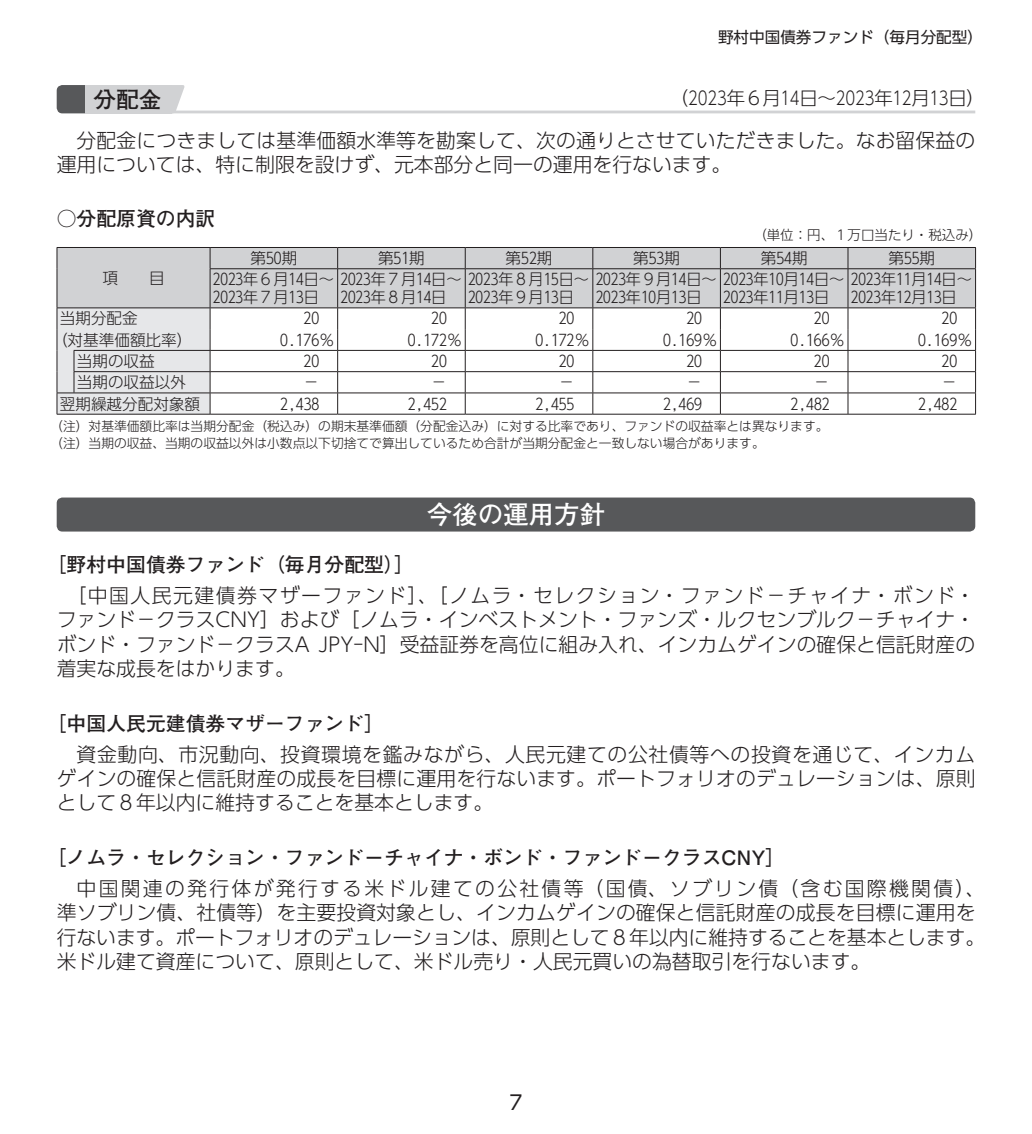
<style>
.page{position:relative;width:1032px;height:1134px;background:#fff}
.page>*{position:absolute;margin:0;border:0;box-sizing:border-box;transform-origin:0 0}
.t1{font:700 25.6px "Futo Go B101 Pro";color:#fff}
.t2{font:700 22.6px "Futo Go B101 Pro";color:#231f20}
.t3{font:300 19.8px/24.4px "UD Shin Go Pro";color:#231f20;text-align:justify}
.t4{font:700 19.8px "Futo Go B101 Pro";color:#231f20}
.t5{font:19.8px "UD Shin Go Pro";color:#231f20}
.t6{font:300 18.4px "UD Shin Go Pro";letter-spacing:-.015em;color:#231f20}
.t7{font:300 15.6px/21.2px "UD Shin Go Pro";color:#231f20}
.t8{font:15.6px "UD Shin Go Pro";color:#231f20}
.t9{font:300 13.4px "UD Shin Go Pro";color:#231f20}
.t10{font:300 12.8px/16.4px "UD Shin Go Pro";color:#231f20}
</style>
<div class="page">
<div style="left:58px;top:248px;width:917px;height:60px;background:#d1d2d4"></div>
<svg style="left:57px;top:247px;width:17px;height:22px"></svg>
<hr style="left:74px;top:247px;width:136px;height:1px;background:#231f20">
<hr style="left:57px;top:269px;width:1px;height:39px;background:#231f20">
<hr style="left:210px;top:247px;width:128px;height:1px;background:#231f20">
<svg style="left:210px;top:248px;width:1px;height:20px"></svg>
<hr style="left:338px;top:247px;width:127px;height:1px;background:#231f20">
<svg style="left:337px;top:248px;width:1px;height:20px"></svg>
<hr style="left:465px;top:247px;width:128px;height:1px;background:#231f20">
<svg style="left:465px;top:248px;width:1px;height:20px"></svg>
<hr style="left:593px;top:247px;width:127px;height:1px;background:#231f20">
<svg style="left:592px;top:248px;width:1px;height:20px"></svg>
<hr style="left:720px;top:247px;width:128px;height:1px;background:#231f20">
<svg style="left:720px;top:248px;width:1px;height:20px"></svg>
<hr style="left:848px;top:247px;width:128px;height:1px;background:#231f20">
<svg style="left:848px;top:248px;width:1px;height:20px"></svg>
<svg style="left:975px;top:248px;width:1px;height:20px"></svg>
<hr style="left:210px;top:268px;width:128px;height:1px;background:#231f20">
<hr style="left:210px;top:269px;width:1px;height:39px;background:#231f20">
<hr style="left:338px;top:268px;width:127px;height:1px;background:#231f20">
<hr style="left:337px;top:269px;width:1px;height:39px;background:#231f20">
<hr style="left:465px;top:268px;width:128px;height:1px;background:#231f20">
<hr style="left:465px;top:269px;width:1px;height:39px;background:#231f20">
<hr style="left:593px;top:268px;width:127px;height:1px;background:#231f20">
<hr style="left:592px;top:269px;width:1px;height:39px;background:#231f20">
<hr style="left:720px;top:268px;width:128px;height:1px;background:#231f20">
<hr style="left:720px;top:269px;width:1px;height:39px;background:#231f20">
<hr style="left:848px;top:268px;width:128px;height:1px;background:#231f20">
<hr style="left:848px;top:269px;width:1px;height:39px;background:#231f20">
<hr style="left:975px;top:269px;width:1px;height:39px;background:#231f20">
<hr style="left:210px;top:308px;width:128px;height:1px;background:#231f20">
<hr style="left:338px;top:308px;width:127px;height:1px;background:#231f20">
<hr style="left:465px;top:308px;width:128px;height:1px;background:#231f20">
<hr style="left:593px;top:308px;width:127px;height:1px;background:#231f20">
<hr style="left:720px;top:308px;width:128px;height:1px;background:#231f20">
<hr style="left:848px;top:308px;width:128px;height:1px;background:#231f20">
<hr style="left:210px;top:350px;width:128px;height:1px;background:#231f20">
<hr style="left:338px;top:350px;width:127px;height:1px;background:#231f20">
<hr style="left:465px;top:350px;width:128px;height:1px;background:#231f20">
<hr style="left:593px;top:350px;width:127px;height:1px;background:#231f20">
<hr style="left:720px;top:350px;width:128px;height:1px;background:#231f20">
<hr style="left:848px;top:350px;width:128px;height:1px;background:#231f20">
<hr style="left:210px;top:371px;width:128px;height:1px;background:#231f20">
<hr style="left:338px;top:371px;width:127px;height:1px;background:#231f20">
<hr style="left:465px;top:371px;width:128px;height:1px;background:#231f20">
<hr style="left:593px;top:371px;width:127px;height:1px;background:#231f20">
<hr style="left:720px;top:371px;width:128px;height:1px;background:#231f20">
<hr style="left:848px;top:371px;width:128px;height:1px;background:#231f20">
<hr style="left:210px;top:393px;width:128px;height:1px;background:#231f20">
<hr style="left:338px;top:393px;width:127px;height:1px;background:#231f20">
<svg style="left:337px;top:308px;width:1px;height:106px"></svg>
<hr style="left:465px;top:393px;width:128px;height:1px;background:#231f20">
<svg style="left:465px;top:308px;width:1px;height:106px"></svg>
<hr style="left:593px;top:393px;width:127px;height:1px;background:#231f20">
<svg style="left:592px;top:308px;width:1px;height:106px"></svg>
<hr style="left:720px;top:393px;width:128px;height:1px;background:#231f20">
<svg style="left:720px;top:308px;width:1px;height:106px"></svg>
<hr style="left:848px;top:393px;width:128px;height:1px;background:#231f20">
<svg style="left:848px;top:308px;width:1px;height:106px"></svg>
<svg style="left:975px;top:308px;width:1px;height:106px"></svg>
<svg style="left:57px;top:308px;width:154px;height:107px;background:#dcdddf"></svg>
<hr style="left:74px;top:414px;width:136px;height:1px;background:#231f20">
<hr style="left:210px;top:414px;width:128px;height:1px;background:#231f20">
<hr style="left:338px;top:414px;width:127px;height:1px;background:#231f20">
<hr style="left:465px;top:414px;width:128px;height:1px;background:#231f20">
<hr style="left:593px;top:414px;width:127px;height:1px;background:#231f20">
<hr style="left:720px;top:414px;width:128px;height:1px;background:#231f20">
<hr style="left:848px;top:414px;width:128px;height:1px;background:#231f20">
<div style="left:57px;top:497px;width:918px;height:34px;background:#57585a;border-radius:6px"></div>
<hr style="left:85px;top:111px;width:890px;height:2px;background:#d1d2d4">
<div style="left:57px;top:85px;width:39px;height:28px;background:#57585a;border-radius:6px"></div>
<div style="left:85px;top:85px;width:86px;height:28px;background:#d1d2d4"></div>
<svg style="left:171px;top:85px;width:14px;height:26px"></svg>
<p class="t8" style="left:718px;top:24px;width:267px">野村中国債券ファンド（毎月分配型）</p>
<p class="t2" style="left:94px;top:81px;width:70px">分配金</p>
<p class="t6" style="left:670px;top:83px;width:317px">（2023年６月14日～2023年12月13日）</p>
<p class="t3" style="left:57px;top:127px;width:920px;text-indent:20px">分配金につきましては基準価額水準等を勘案して、次の通りとさせていただきました。なお留保益の運用については、特に制限を設けず、元本部分と同一の運用を行ないます。</p>
<p class="t4" style="left:57px;top:202px;width:160px">○分配原資の内訳</p>
<p class="t9" style="left:753px;top:224px;width:230px">（単位：円、１万口当たり・税込み）</p>
<p class="t7" style="left:102px;top:266px;width:17px">項</p>
<p class="t7" style="left:149px;top:266px;width:17px">目</p>
<p class="t7" style="left:213px;top:247px;width:760px;text-indent:675px">第55期<br>2023年６月14日～ 2023年７月14日～ 2023年８月15日～ 2023年９月14日～ 2023年10月14日～ 2023年11月14日～</p>
<p class="t7" style="left:213px;top:286px;width:107px">2023年７月13日</p>
<p class="t7" style="left:340px;top:286px;width:107px">2023年８月14日</p>
<p class="t7" style="left:468px;top:286px;width:107px">2023年９月13日</p>
<p class="t7" style="left:596px;top:286px;width:107px">2023年10月13日</p>
<p class="t7" style="left:723px;top:286px;width:107px">2023年11月13日</p>
<p class="t7" style="left:851px;top:286px;width:107px">2023年12月13日</p>
<p class="t7" style="left:250px;top:247px;width:48px">第50期</p>
<p class="t7" style="left:378px;top:247px;width:48px">第51期</p>
<p class="t7" style="left:506px;top:247px;width:48px">第52期</p>
<p class="t7" style="left:633px;top:247px;width:48px">第53期</p>
<p class="t7" style="left:761px;top:247px;width:48px">第54期</p>
<p class="t7" style="left:60px;top:307px;width:79px">当期分配金</p>
<p class="t7" style="left:304px;top:307px;width:17px">20</p>
<p class="t7" style="left:431px;top:307px;width:17px">20</p>
<p class="t7" style="left:559px;top:307px;width:17px">20</p>
<p class="t7" style="left:686px;top:307px;width:17px">20</p>
<p class="t7" style="left:814px;top:307px;width:17px">20</p>
<p class="t7" style="left:941px;top:307px;width:17px">20</p>
<p class="t7" style="left:52px;top:329px;width:142px">（対基準価額比率）</p>
<p class="t7" style="left:280px;top:329px;width:56px">0.176％</p>
<p class="t7" style="left:408px;top:329px;width:56px">0.172％</p>
<p class="t7" style="left:535px;top:329px;width:56px">0.172％</p>
<p class="t7" style="left:663px;top:329px;width:56px">0.169％</p>
<p class="t7" style="left:790px;top:329px;width:56px">0.166％</p>
<p class="t7" style="left:918px;top:329px;width:56px">0.169％</p>
<p class="t7" style="left:77px;top:350px;width:79px">当期の収益</p>
<p class="t7" style="left:304px;top:350px;width:17px">20</p>
<p class="t7" style="left:431px;top:350px;width:17px">20</p>
<p class="t7" style="left:559px;top:350px;width:17px">20</p>
<p class="t7" style="left:686px;top:350px;width:17px">20</p>
<p class="t7" style="left:814px;top:350px;width:17px">20</p>
<p class="t7" style="left:941px;top:350px;width:17px">20</p>
<p class="t7" style="left:77px;top:371px;width:111px">当期の収益以外</p>
<p class="t7" style="left:304px;top:371px;width:17px">－</p>
<p class="t7" style="left:431px;top:371px;width:17px">－</p>
<p class="t7" style="left:559px;top:371px;width:17px">－</p>
<p class="t7" style="left:686px;top:371px;width:17px">－</p>
<p class="t7" style="left:814px;top:371px;width:17px">－</p>
<p class="t7" style="left:941px;top:371px;width:17px">－</p>
<p class="t7" style="left:60px;top:392px;width:142px">翌期繰越分配対象額</p>
<p class="t7" style="left:280px;top:392px;width:40px">2,438</p>
<p class="t7" style="left:408px;top:392px;width:40px">2,452</p>
<p class="t7" style="left:535px;top:392px;width:40px">2,455</p>
<p class="t7" style="left:663px;top:392px;width:40px">2,469</p>
<p class="t7" style="left:790px;top:392px;width:40px">2,482</p>
<p class="t7" style="left:918px;top:392px;width:40px">2,482</p>
<p class="t10" style="left:50px;top:418px;width:780px">（注）対基準価額比率は当期分配金（税込み）の期末基準価額（分配金込み）に対する比率であり、ファンドの収益率とは異なります。（注）当期の収益、当期の収益以外は小数点以下切捨てで算出しているため合計が当期分配金と一致しない場合があります。</p>
<p class="t1" style="left:427px;top:494px;width:180px">今後の運用方針</p>
<p class="t4" style="left:47px;top:548px;width:369px">［野村中国債券ファンド（毎月分配型）］</p>
<p class="t3" style="left:57px;top:582px;width:920px;text-indent:10px">［中国人民元建債券マザーファンド］、［ノムラ・セレクション・ファンド－チャイナ・ボンド・ファンド－クラスCNY］および［ノムラ・インベストメント・ファンズ・ルクセンブルク－チャイナ・ボンド・ファンド－クラスA JPY-N］受益証券を高位に組み入れ、インカムゲインの確保と信託財産の着実な成長をはかります。</p>
<p class="t4" style="left:47px;top:707px;width:339px">［中国人民元建債券マザーファンド］</p>
<p class="t3" style="left:57px;top:741px;width:920px;text-indent:20px">資金動向、市況動向、投資環境を鑑みながら、人民元建ての公社債等への投資を通じて、インカムゲインの確保と信託財産の成長を目標に運用を行ないます。ポートフォリオのデュレーションは、原則として８年以内に維持することを基本とします。</p>
<p class="t4" style="left:47px;top:841px;width:740px">［ノムラ・セレクション・ファンド－チャイナ・ボンド・ファンド－クラスCNY］</p>
<p class="t3" style="left:57px;top:875px;width:930px;text-align:left;text-indent:20px">中国関連の発行体が発行する米ドル建ての公社債等（国債、ソブリン債（含む国際機関債）、準ソブリン債、社債等）を主要投資対象とし、インカムゲインの確保と信託財産の成長を目標に運用を行ないます。ポートフォリオのデュレーションは、原則として８年以内に維持することを基本とします。米ドル建て資産について、原則として、米ドル売り・人民元買いの為替取引を行ないます。</p>
<p class="t5" style="left:509px;top:1087px;width:15px">7</p>
</div>
